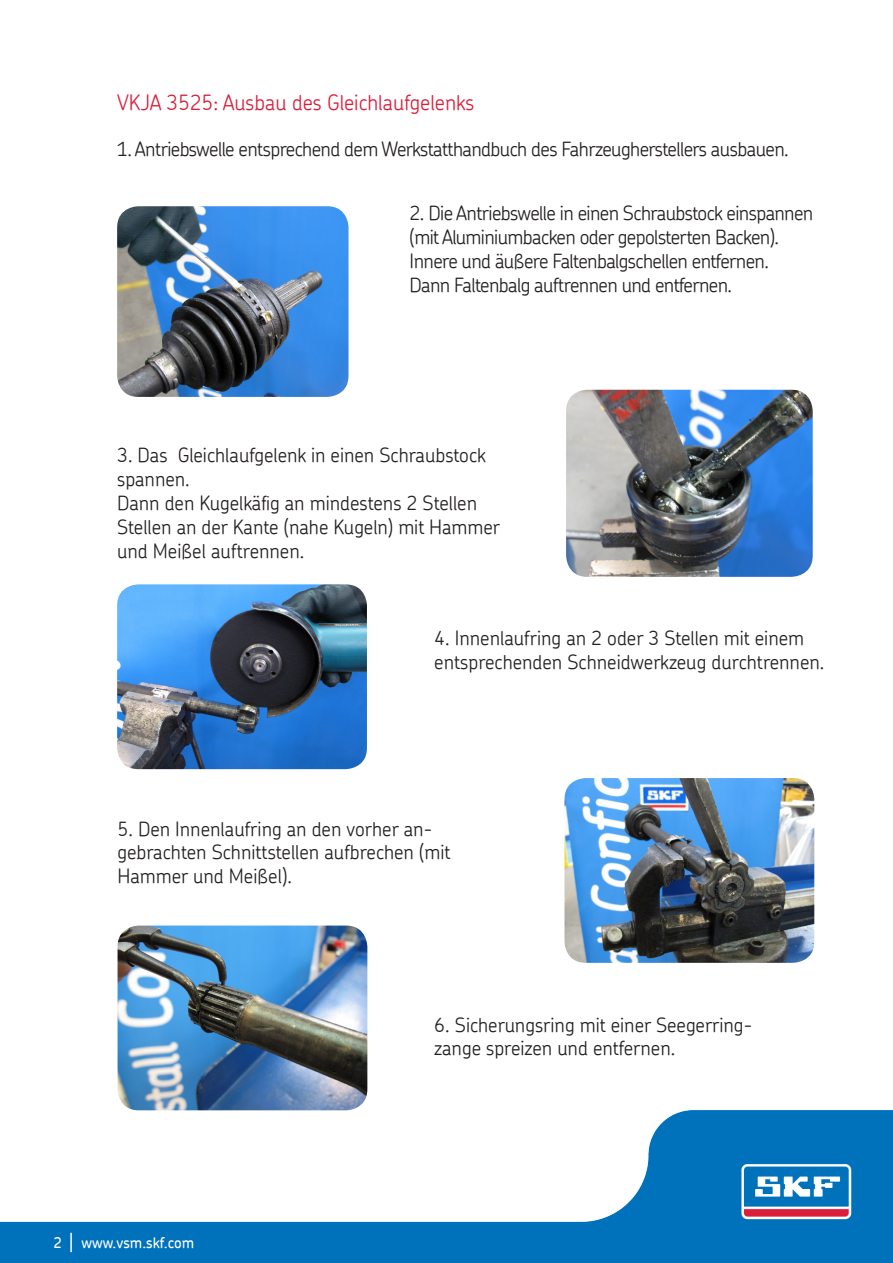
<style>
.page{position:relative;width:893px;height:1263px;background:#fff}
.page>*{position:absolute;margin:0;border:0;box-sizing:border-box;transform-origin:0 0}
.t1{font:300 21px "SKF Chevin";color:#da1f3d}
.t2{font:300 19.5px/24px "SKF Chevin";letter-spacing:-.01em;color:#231f20}
.t3{font:300 19.5px/24px "SKF Chevin";letter-spacing:-.03em;color:#231f20}
.t4{font:500 15px "SKF Chevin";color:#fff}
</style>
<div class="page">
<img style="left:117px;top:206px;width:232px;height:191px">
<img style="left:566px;top:390px;width:247px;height:187px">
<img style="left:117px;top:584px;width:250px;height:185px">
<img style="left:564px;top:778px;width:250px;height:185px">
<img style="left:118px;top:925px;width:249px;height:185px">
<img style="left:0;top:1110px;width:893px;height:153px">
<svg style="left:70px;top:1233px;width:2px;height:19px"></svg>
<p class="t1" style="left:117px;top:89px;width:359px">VKJA 3525: Ausbau des Gleichlaufgelenks</p>
<p class="t3" style="left:117px;top:136px;width:673px">1. Antriebswelle entsprechend dem Werkstatthandbuch des Fahrzeugherstellers ausbauen.</p>
<p class="t3" style="left:410px;top:201px;width:405px">2. Die Antriebswelle in einen Schraubstock einspannen (mit Aluminiumbacken oder gepolsterten Backen).</p>
<p class="t3" style="left:410px;top:249px;width:361px">Innere und äußere Faltenbalgschellen entfernen.</p>
<p class="t3" style="left:410px;top:273px;width:324px">Dann Faltenbalg auftrennen und entfernen.</p>
<p class="t2" style="left:117px;top:442px;width:370px">3. Das Gleichlaufgelenk in einen Schraubstock spannen.</p>
<p class="t2" style="left:117px;top:490px;width:384px">Dann den Kugelkäfig an mindestens 2 Stellen<br>Stellen an der Kante (nahe Kugeln) mit Hammer und Meißel auftrennen.</p>
<p class="t2" style="left:434px;top:625px;width:392px">4. Innenlaufring an 2 oder 3 Stellen mit einem entsprechenden Schneidwerkzeug durchtrennen.</p>
<p class="t2" style="left:118px;top:817px;width:335px;line-height:23.4px">5. Den Innenlaufring an den vorher an&shy;gebrachten Schnittstellen aufbrechen (mit<br>Hammer und Meißel).</p>
<p class="t4" style="left:53px;top:1232px;width:142px">2 www.vsm.skf.com</p>
<p class="t2" style="left:434px;top:1013px;width:320px;line-height:23.4px">6. Sicherungsring mit einer Seegerring&shy;zange spreizen und entfernen.</p>
</div>
